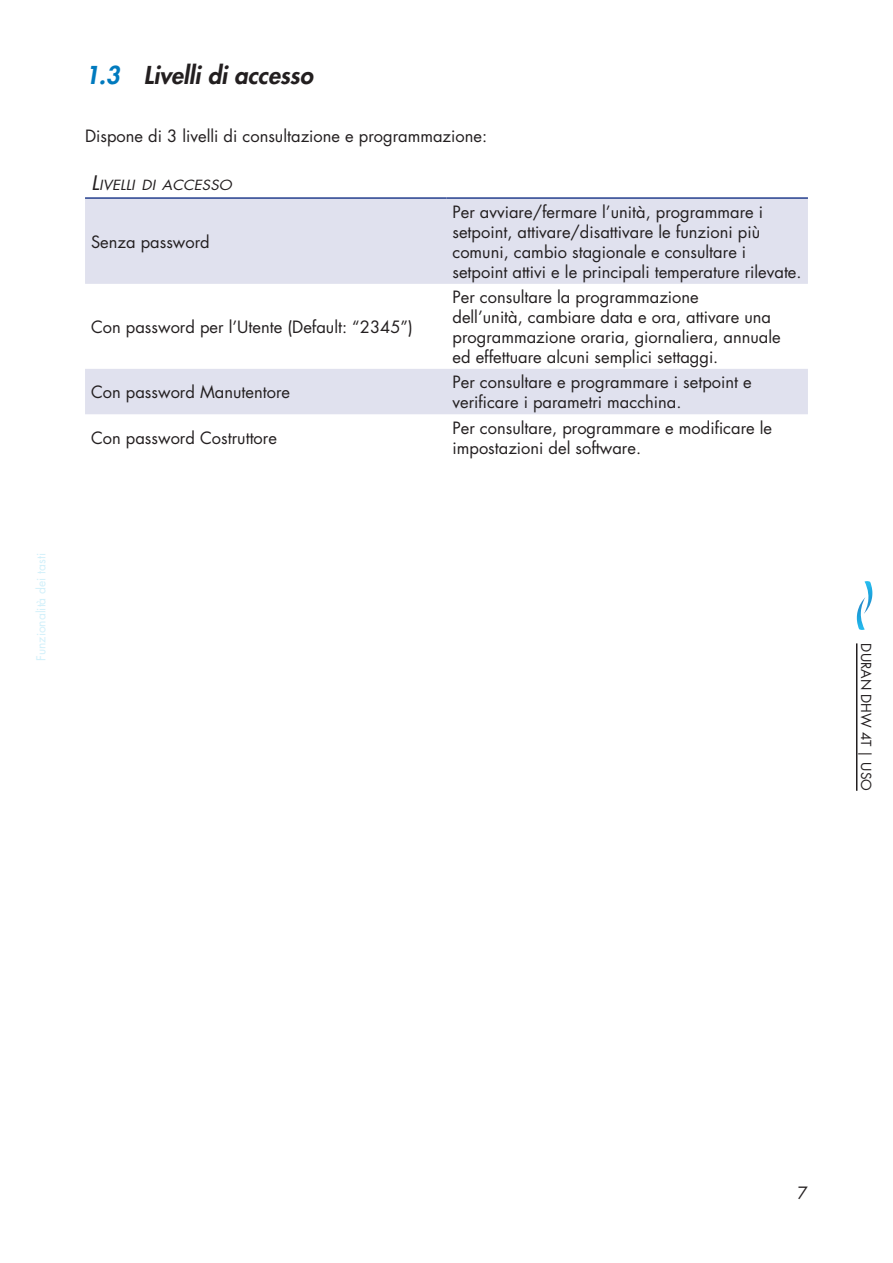
<style>
.page{position:relative;width:893px;height:1263px;background:#fff}
.page>*{position:absolute;margin:0;border:0;box-sizing:border-box;transform-origin:0 0}
.t1{font:italic 800 24px "Futura Std";color:#231f20}
.t2{font:16.5px/19.8px "Futura Std";color:#231f20}
.t3{font:italic 13.65px "Futura Std";color:#231f20;scale:1.1 1}
.t4{font:13.5px "Futura Std";color:#231f20}
.t5{font:12px "Futura Std";color:#d2f0fa}
.s1{color:#007abe}
.s2{font-size:19.5px}
</style>
<div class="page">
<hr style="left:856px;top:643px;width:1px;height:148px;background:#231f20">
<svg style="left:85px;top:199px;width:723px;height:215px;fill:#e0e1ee"></svg>
<hr style="left:85px;top:197px;width:361px;height:2px;background:#253f8e">
<hr style="left:446px;top:197px;width:362px;height:2px;background:#253f8e">
<svg style="left:857px;top:581px;width:15px;height:49px"></svg>
<p class="t5" style="left:33px;top:661px;width:109px;rotate:-90deg">Funzionalità dei tasti</p>
<h1 class="t1" style="left:85px;top:60px;width:229px"><span class="s1">1.3</span> Livelli di accesso</h1>
<p class="t2" style="left:85px;top:126px;width:404px">Dispone di 3 livelli di consultazione e programmazione:</p>
<p class="t3" style="left:91px;top:176px;width:129px"><span class="s2">L</span>IVELLI DI ACCESSO</p>
<p class="t2" style="left:91px;top:232px;width:120px">Senza password</p>
<p class="t2" style="left:91px;top:317px;width:323px">Con password per l’Utente (Default: “2345”)</p>
<p class="t2" style="left:452px;top:203px;width:351px">Per avviare/fermare l’unità, programmare i setpoint, attivare/disattivare le funzioni più comuni, cambio stagionale e consultare i setpoint attivi e le principali temperature rilevate.</p>
<p class="t2" style="left:452px;top:288px;width:330px">Per consultare la programmazione<br>dell’unità, cambiare data e ora, attivare una programmazione oraria, giornaliera, annuale ed effettuare alcuni semplici settaggi.</p>
<p class="t2" style="left:91px;top:383px;width:201px">Con password Manutentore</p>
<p class="t2" style="left:452px;top:373px;width:301px">Per consultare e programmare i setpoint e verificare i parametri macchina.</p>
<p class="t2" style="left:91px;top:428px;width:187px">Con password Costruttore</p>
<p class="t2" style="left:452px;top:418px;width:321px">Per consultare, programmare e modificare le impostazioni del software.</p>
<p class="t4" style="left:875px;top:643px;width:149px;rotate:90deg">DURAN DHW 4T | USO</p>
<p class="t2" style="left:798px;top:1183px;width:12px">7</p>
</div>
